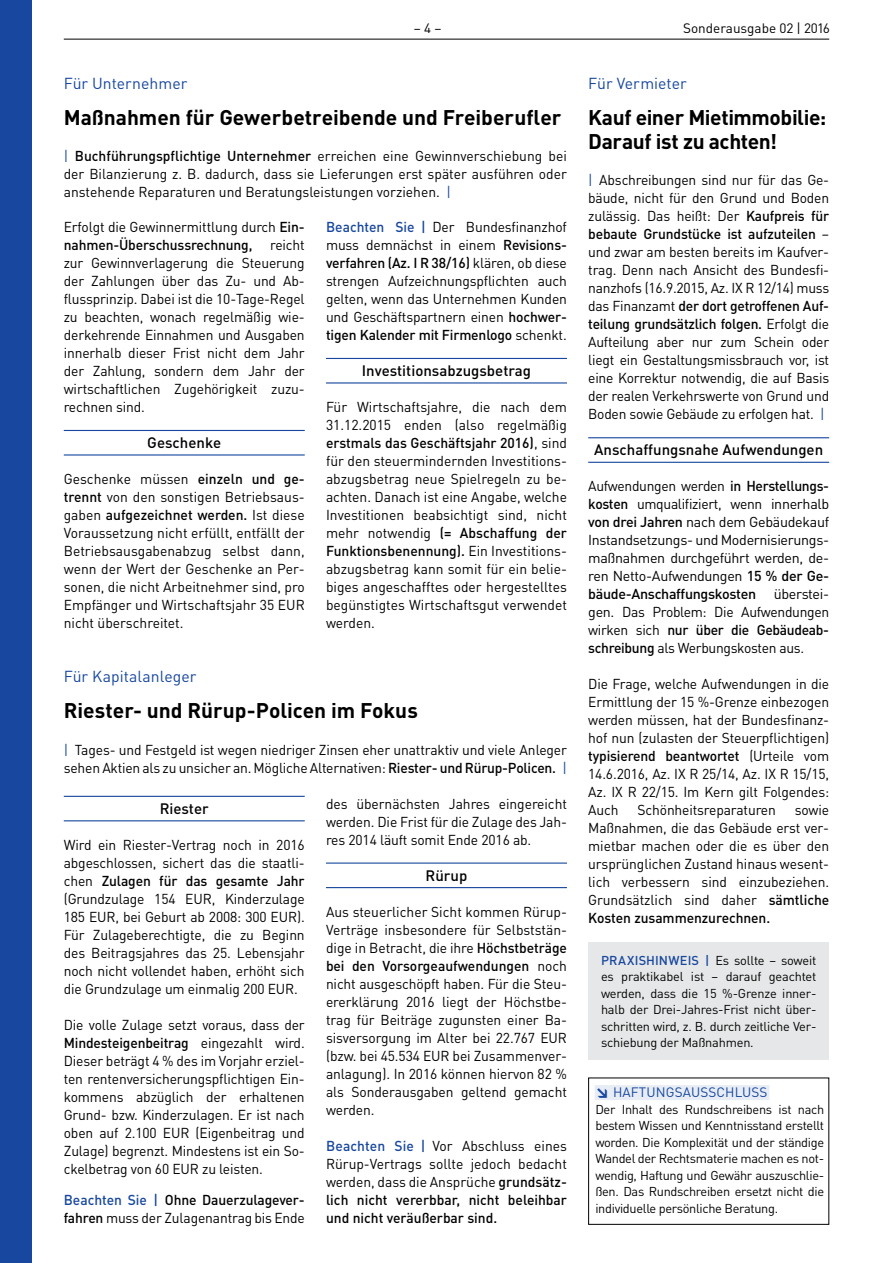
<style>
.page{position:relative;width:893px;height:1263px;background:#fff}
.page>*{position:absolute;margin:0;border:0;box-sizing:border-box;transform-origin:0 0}
.t1{font:700 21px/24px "DIN Pro";letter-spacing:-.005em;color:#000}
.t2{font:15.75px "DIN Pro";color:#17479e}
.t3{font:500 15px "DIN Pro";color:#000}
.t4{font:14.25px/18px "DIN Pro";letter-spacing:-.01em;color:#000;text-align:justify}
.t5{font:13.5px "DIN Pro";color:#000}
.t6{font:13.5px "DIN Pro";letter-spacing:.01em;color:#17479e}
.t7{font:12.75px/16.5px "DIN Pro";letter-spacing:-.025em;color:#000;text-align:justify}
.s1{color:#17479e}
.s2{font-weight:500}
.s3{font-weight:500;color:#17479e}
.s4{font-weight:900}
</style>
<div class="page">
<hr style="left:64px;top:39px;width:765px;height:1px;background:#000">
<div style="left:595px;top:1085px;width:174px;height:15px;background:#e8edf5"></div>
<div style="left:588px;top:1077px;width:241px;height:148px;border:1px solid #000"></div>
<hr style="left:64px;top:430px;width:241px;height:1px;background:#17479e">
<hr style="left:64px;top:454px;width:241px;height:1px;background:#17479e">
<hr style="left:326px;top:358px;width:241px;height:1px;background:#17479e">
<hr style="left:326px;top:382px;width:241px;height:1px;background:#17479e">
<hr style="left:64px;top:796px;width:241px;height:1px;background:#17479e">
<hr style="left:64px;top:820px;width:241px;height:1px;background:#17479e">
<hr style="left:326px;top:862px;width:241px;height:2px;background:#17479e">
<hr style="left:326px;top:887px;width:241px;height:1px;background:#17479e">
<hr style="left:588px;top:437px;width:241px;height:1px;background:#17479e">
<hr style="left:588px;top:462px;width:241px;height:1px;background:#17479e">
<div style="left:588px;top:942px;width:241px;height:118px;background:#e6e7e8"></div>
<div style="left:0;top:0;width:32px;height:1263px;background:#17479e"></div>
<p class="t5" style="left:414px;top:19px;width:29px">– 4 –</p>
<p class="t5" style="left:683px;top:19px;width:148px">Sonderausgabe 02 | 2016</p>
<p class="t2" style="left:64px;top:73px;width:125px">Für Unternehmer</p>
<h1 class="t1" style="left:64px;top:105px;width:499px">Maßnahmen für Gewerbetreibende und Freiberufler</h1>
<p class="t4" style="left:64px;top:147px;width:505px"><span class="s1">|</span> <span class="s2">Buchführungspflichtige Unternehmer</span> erreichen eine Gewinnverschiebung bei der Bilanzierung z. B. dadurch, dass sie Lieferungen erst später ausführen oder anstehende Reparaturen und Beratungsleistungen vorziehen. <span class="s1">|</span></p>
<p class="t4" style="left:64px;top:217px;width:242px">Erfolgt die Gewinnermittlung durch <span class="s2">Ein&shy;nahmen-Überschussrechnung,</span> reicht zur Gewinnverlagerung die Steuerung der Zahlungen über das Zu- und Ab&shy;flussprinzip. Dabei ist die 10-Tage-Regel zu beachten, wonach regelmäßig wie&shy;derkehrende Einnahmen und Ausgaben innerhalb dieser Frist nicht dem Jahr der Zahlung, sondern dem Jahr der wirtschaftlichen Zugehörigkeit zuzu&shy;rechnen sind.</p>
<p class="t3" style="left:147px;top:432px;width:75px">Geschenke</p>
<p class="t4" style="left:64px;top:469px;width:242px">Geschenke müssen <span class="s2">einzeln und ge&shy;trennt</span> von den sonstigen Betriebsaus&shy;gaben <span class="s2">aufgezeichnet werden.</span> Ist diese Voraussetzung nicht erfüllt, entfällt der Betriebsausgabenabzug selbst dann, wenn der Wert der Geschenke an Per&shy;sonen, die nicht Arbeitnehmer sind, pro Empfänger und Wirtschaftsjahr 35 EUR nicht überschreitet.</p>
<p class="t4" style="left:326px;top:217px;width:242px"><span class="s3">Beachten Sie |</span> Der Bundesfinanzhof muss demnächst in einem <span class="s2">Revisions&shy;verfahren (Az. I R 38/16)</span> klären, ob diese strengen Aufzeichnungspflichten auch gelten, wenn das Unternehmen Kunden und Geschäftspartnern einen <span class="s2">hochwer&shy;tigen Kalender mit Firmenlogo</span> schenkt.</p>
<p class="t3" style="left:362px;top:360px;width:171px">Investitionsabzugsbetrag</p>
<p class="t4" style="left:326px;top:397px;width:242px">Für Wirtschaftsjahre, die nach dem 31.12.2015 enden (also regelmäßig <span class="s2">erstmals das Geschäftsjahr 2016)</span>, sind für den steuermindernden Investitions&shy;abzugsbetrag neue Spielregeln zu be&shy;achten. Danach ist eine Angabe, welche Investitionen beabsichtigt sind, nicht mehr notwendig <span class="s2">(= Abschaffung der Funktionsbenennung).</span> Ein Investitions&shy;abzugsbetrag kann somit für ein belie&shy;biges angeschafftes oder hergestelltes begünstigtes Wirtschaftsgut verwendet werden.</p>
<p class="t2" style="left:64px;top:665px;width:134px">Für Kapitalanleger</p>
<h1 class="t1" style="left:64px;top:697px;width:356px">Riester- und Rürup-Policen im Fokus</h1>
<p class="t4" style="left:64px;top:741px;width:505px"><span class="s1">|</span> Tages- und Festgeld ist wegen niedriger Zinsen eher unattraktiv und viele Anleger sehen Aktien als zu unsicher an. Mögliche Alternativen: <span class="s2">Riester- und Rürup-Policen.</span> <span class="s1">|</span></p>
<p class="t3" style="left:160px;top:798px;width:50px">Riester</p>
<p class="t4" style="left:64px;top:835px;width:242px">Wird ein Riester-Vertrag noch in 2016 abgeschlossen, sichert das die staatli&shy;chen <span class="s2">Zulagen für das gesamte Jahr </span>(Grundzulage 154 EUR, Kinderzulage 185 EUR, bei Geburt ab 2008: 300 EUR).<br>Für Zulageberechtigte, die zu Beginn des Beitragsjahres das 25. Lebensjahr noch nicht vollendet haben, erhöht sich die Grundzulage um einmalig 200 EUR.</p>
<p class="t4" style="left:64px;top:1015px;width:242px">Die volle Zulage setzt voraus, dass der <span class="s2">Mindesteigenbeitrag</span> eingezahlt wird.<br>Dieser beträgt 4 % des im Vorjahr erziel&shy;ten rentenversicherungspflichtigen Ein&shy;kommens abzüglich der erhaltenen Grund- bzw. Kinderzulagen. Er ist nach oben auf 2.100 EUR (Eigenbeitrag und Zulage) begrenzt. Mindestens ist ein So&shy;ckelbetrag von 60 EUR zu leisten.</p>
<p class="t4" style="left:64px;top:1191px;width:242px"><span class="s3">Beachten Sie |</span> <span class="s2">Ohne Dauerzulagever&shy;fahren</span> muss der Zulagenantrag bis Ende</p>
<p class="t4" style="left:326px;top:794px;width:242px">des übernächsten Jahres eingereicht werden. Die Frist für die Zulage des Jah&shy;res 2014 läuft somit Ende 2016 ab.</p>
<p class="t3" style="left:426px;top:865px;width:43px">Rürup</p>
<p class="t4" style="left:326px;top:903px;width:242px">Aus steuerlicher Sicht kommen Rürup-Verträge insbesondere für Selbststän&shy;dige in Betracht, die ihre <span class="s2">Höchstbeträge bei den Vorsorgeaufwendungen</span> noch nicht ausgeschöpft haben. Für die Steu&shy;ererklärung 2016 liegt der Höchstbe&shy;trag für Beiträge zugunsten einer Ba&shy;sisversorgung im Alter bei 22.767 EUR (bzw. bei 45.534 EUR bei Zusammenver&shy;anlagung). In 2016 können hiervon 82 % als Sonderausgaben geltend gemacht werden.</p>
<p class="t4" style="left:326px;top:1137px;width:242px"><span class="s3">Beachten Sie |</span> Vor Abschluss eines Rürup-Vertrags sollte jedoch bedacht werden, dass die Ansprüche <span class="s2">grundsätz&shy;lich nicht vererbbar, nicht beleihbar und nicht veräußerbar sind.</span></p>
<p class="t2" style="left:588px;top:73px;width:100px">Für Vermieter</p>
<h1 class="t1" style="left:588px;top:105px;width:240px">Kauf einer Mietimmobilie:<br>Darauf ist zu achten!</h1>
<p class="t4" style="left:588px;top:171px;width:242px"><span class="s1">|</span> Abschreibungen sind nur für das Ge&shy;bäude, nicht für den Grund und Boden zulässig. Das heißt: Der <span class="s2">Kaufpreis für bebaute Grundstücke ist aufzuteilen</span> – und zwar am besten bereits im Kaufver&shy;trag. Denn nach Ansicht des Bundesfi&shy;nanzhofs (16.9.2015, Az. IX R 12/14) muss das Finanzamt <span class="s2">der dort getroffenen Auf&shy;teilung grundsätzlich folgen.</span> Erfolgt die Aufteilung aber nur zum Schein oder liegt ein Gestaltungsmissbrauch vor, ist eine Korrektur notwendig, die auf Basis der realen Verkehrswerte von Grund und Boden sowie Gebäude zu erfolgen hat. <span class="s1">|</span></p>
<p class="t3" style="left:594px;top:440px;width:230px">Anschaffungsnahe Aufwendungen</p>
<p class="t4" style="left:588px;top:477px;width:242px">Aufwendungen werden <span class="s2">in Herstellungs&shy;kosten</span> umqualifiziert, wenn innerhalb <span class="s2">von drei Jahren</span> nach dem Gebäudekauf Instandsetzungs- und Modernisierungs&shy;maßnahmen durchgeführt werden, de&shy;ren Netto-Aufwendungen <span class="s2">15 % der Ge&shy;bäude-Anschaffungskosten</span> überstei&shy;gen. Das Problem: Die Aufwendungen wirken sich <span class="s2">nur über die Gebäudeab&shy;schreibung</span> als Werbungskosten aus.</p>
<p class="t4" style="left:588px;top:675px;width:242px">Die Frage, welche Aufwendungen in die Ermittlung der 15 %-Grenze einbezogen werden müssen, hat der Bundesfinanz&shy;hof nun (zulasten der Steuerpflichtigen) <span class="s2">typisierend beantwortet</span> (Urteile vom 14.6.2016, Az. IX R 25/14, Az. IX R 15/15, Az. IX R 22/15. Im Kern gilt Folgendes:<br>Auch</p>
<p class="t4" style="left:638px;top:801px;width:140px">Schönheitsreparaturen</p>
<p class="t4" style="left:588px;top:801px;width:242px;text-indent:207px">sowie Maßnahmen, die das Gebäude erst ver&shy;mietbar machen oder die es über den ursprünglichen Zustand hinaus wesent&shy;lich verbessern sind einzubeziehen.<br>Grundsätzlich sind daher <span class="s2">sämtliche Kosten zusammenzurechnen.</span></p>
<p class="t7" style="left:601px;top:951px;width:217px"><span class="s3">PRAXISHINWEIS |</span> Es sollte – soweit es praktikabel ist – darauf geachtet werden, dass die 15 %-Grenze inner&shy;halb der Drei-Jahres-Frist nicht über&shy;schritten wird, z. B. durch zeitliche Ver&shy;schiebung der Maßnahmen.</p>
<p class="t6" style="left:595px;top:1083px;width:173px"><span class="s4">↘</span> HAFTUNGSAUSSCHLUSS</p>
<p class="t7" style="left:595px;top:1100px;width:230px">Der Inhalt des Rundschreibens ist nach bestem Wissen und Kenntnisstand erstellt worden. Die Komplexität und der ständige Wandel der Rechtsmaterie machen es not&shy;wendig, Haftung und Gewähr auszuschlie&shy;ßen. Das Rundschreiben ersetzt nicht die individuelle persönliche Beratung.</p>
</div>
